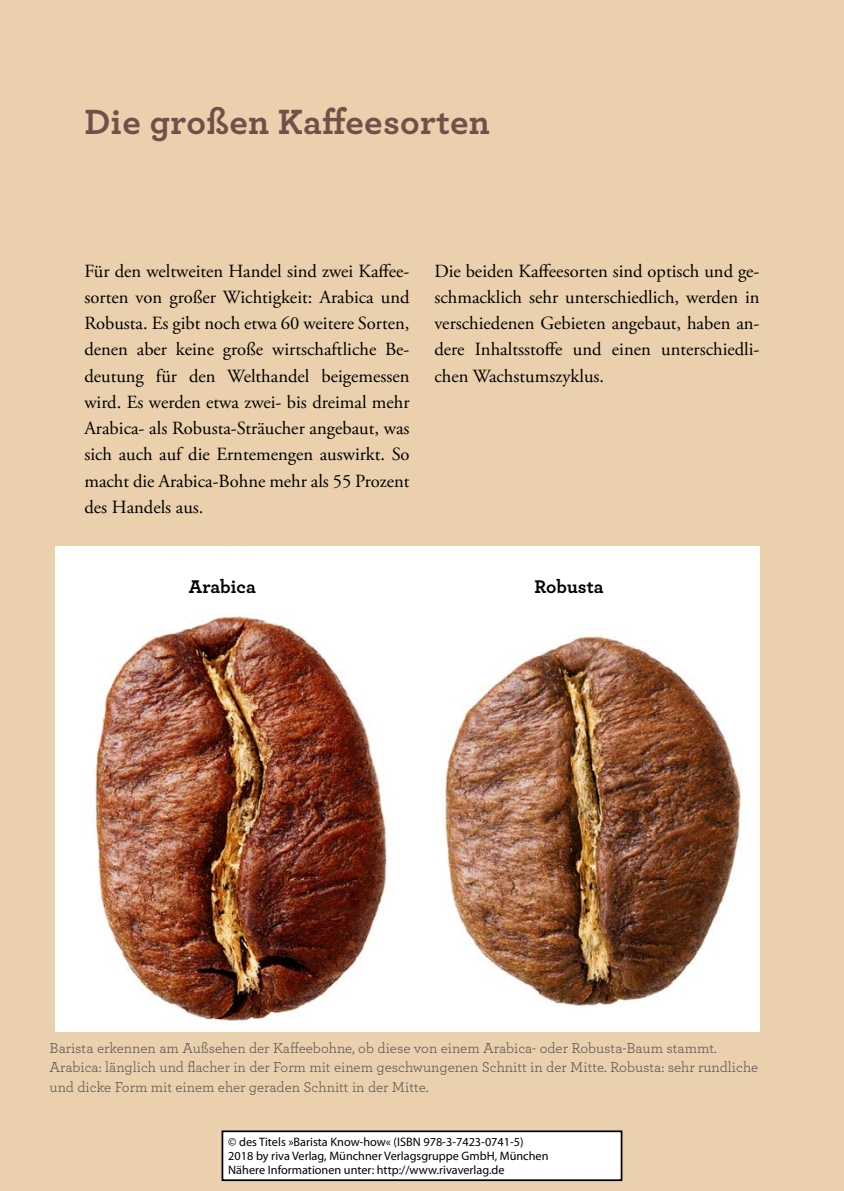
<style>
.page{position:relative;width:844px;height:1191px;background:#fff}
.page>*{position:absolute;margin:0;border:0;box-sizing:border-box;transform-origin:0 0}
._03_SV_Headline_2_Ka{font:700 36.75px "Archer";letter-spacing:.01em;color:#725049}
.t1{font:700 19.25px "Archer";color:#000}
._03_Body{font:18.55px/26.2px "Adobe Garamond Pro";color:#000;text-align:justify}
.BU_SV_rechts_grau{font:14.88px/19.2px "Archer";color:#575756}
.t2{font:12.25px/14px "Myriad Pro";color:#000}
</style>
<div class="page">
<div style="left:0;top:0;width:843px;height:1191px;background:#ead0ad"></div>
<img style="left:56px;top:546px;width:703px;height:485px">
<div style="left:127px;top:556px;width:190px;height:57px;background:#fff"></div>
<div style="left:126px;top:555px;width:192px;height:59px;border:2px solid #fff"></div>
<div style="left:474px;top:556px;width:189px;height:57px;background:#fff"></div>
<div style="left:473px;top:555px;width:191px;height:59px;border:2px solid #fff"></div>
<div style="left:222px;top:1131px;width:399px;height:49px;background:#fff"></div>
<div style="left:221px;top:1130px;width:401px;height:51px;border:2px solid #000"></div>
<p class="_03_SV_Headline_2_Ka" style="left:84px;top:92px;width:407px">Die großen Kaffeesorten</p>
<p class="_03_Body" style="left:84px;top:258px;width:326px">Für den weltweiten Handel sind zwei Kaffee&shy;sorten von großer Wichtigkeit: Arabica und Robusta. Es gibt noch etwa 60 weitere Sorten, denen aber keine große wirtschaftliche Be&shy;deutung für den Welthandel beigemessen wird. Es werden etwa zwei- bis dreimal mehr Arabica- als Robusta-Sträucher angebaut, was sich auch auf die Erntemengen auswirkt. So macht die Arabica-Bohne mehr als 55 Prozent des Handels aus.</p>
<p class="_03_Body" style="left:434px;top:258px;width:326px">Die beiden Kaffeesorten sind optisch und ge&shy;schmacklich sehr unterschiedlich, werden in verschiedenen Gebieten angebaut, haben an&shy;dere Inhaltsstoffe und einen unterschiedli&shy;chen Wachstumszyklus.</p>
<p class="t1" style="left:189px;top:571px;width:68px">Arabica</p>
<p class="t1" style="left:534px;top:571px;width:71px">Robusta</p>
<p class="BU_SV_rechts_grau" style="left:50px;top:1037px;width:710px">Barista erkennen am Außsehen der Kaffeebohne, ob diese von einem Arabica- oder Robusta-Baum stammt.<br>Arabica: länglich und flacher in der Form mit einem geschwungenen Schnitt in der Mitte. Robusta: sehr rundliche und dicke Form mit einem eher geraden Schnitt in der Mitte.</p>
<p class="t2" style="left:228px;top:1135px;width:322px">© des Titels »Barista Know-how« (ISBN 978-3-7423-0741-5)<br>2018 by riva Verlag, Münchner Verlagsgruppe GmbH, München<br>Nähere Informationen unter: http://www.rivaverlag.de</p>
</div>
